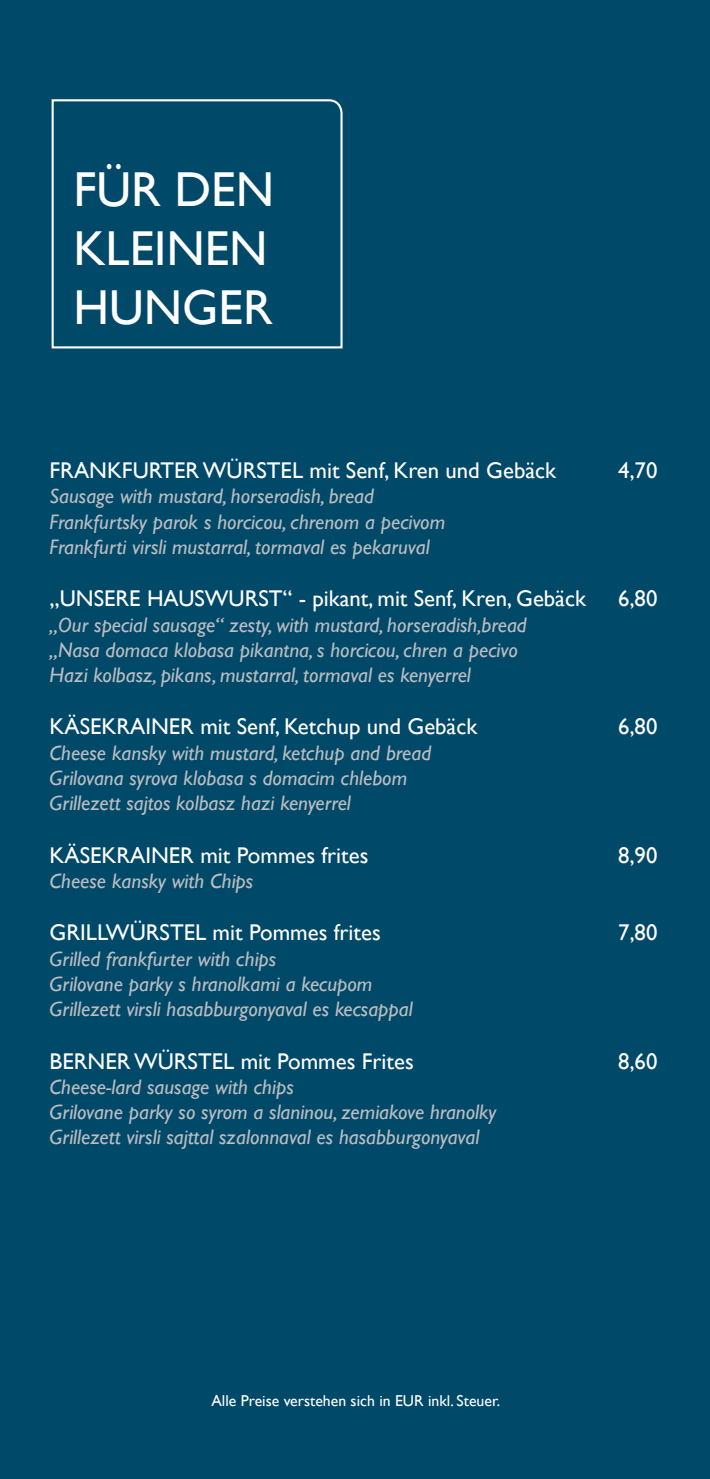
<style>
.page{position:relative;width:710px;height:1479px;background:#fff}
.page>*{position:absolute;margin:0;border:0;box-sizing:border-box;transform-origin:0 0}
.t1{font:49px/58.8px "Gill Sans";color:#fff}
.t2{font:22.75px "Gill Sans";color:#fff}
.t3{font:italic 21px/25.2px "Gill Sans";color:#bcbdc0}
.t4{font:15.75px "Gill Sans";color:#fff}
</style>
<div class="page">
<div style="left:0;top:0;width:709px;height:1478px;background:#014969"></div>
<svg style="left:51px;top:99px;width:292px;height:250px"></svg>
<h1 class="t1" style="left:73px;top:160px;width:202px">FÜR DEN<br>KLEINEN<br>HUNGER</h1>
<p class="t2" style="left:50px;top:457px;width:507px">FRANKFURTER WÜRSTEL mit Senf, Kren und Gebäck</p>
<p class="t2" style="left:618px;top:457px;width:41px">4,70</p>
<p class="t3" style="left:50px;top:483px;width:397px">Sausage with mustard, horseradish, bread<br>Frankfurtsky parok s horcicou, chrenom a pecivom<br>Frankfurti virsli mustarral, tormaval es pekaruval</p>
<p class="t2" style="left:50px;top:585px;width:537px">„UNSERE HAUSWURST“ - pikant, mit Senf, Kren, Gebäck</p>
<p class="t2" style="left:618px;top:585px;width:41px">6,80</p>
<p class="t3" style="left:50px;top:612px;width:478px">„Our special sausage“ zesty, with mustard, horseradish,bread „Nasa domaca klobasa pikantna, s horcicou, chren a pecivo<br>Hazi kolbasz, pikans, mustarral, tormaval es kenyerrel</p>
<p class="t2" style="left:50px;top:713px;width:429px">KÄSEKRAINER mit Senf, Ketchup und Gebäck</p>
<p class="t2" style="left:618px;top:713px;width:41px">6,80</p>
<p class="t3" style="left:50px;top:740px;width:383px">Cheese kansky with mustard, ketchup and bread<br>Grilovana syrova klobasa s domacim chlebom<br>Grillezett sajtos kolbasz hazi kenyerrel</p>
<p class="t2" style="left:50px;top:841px;width:320px">KÄSEKRAINER mit Pommes frites</p>
<p class="t2" style="left:618px;top:841px;width:41px">8,90</p>
<p class="t3" style="left:50px;top:868px;width:205px">Cheese kansky with Chips</p>
<p class="t2" style="left:50px;top:919px;width:332px">GRILLWÜRSTEL mit Pommes frites</p>
<p class="t2" style="left:618px;top:919px;width:41px">7,80</p>
<p class="t3" style="left:50px;top:945px;width:364px">Grilled frankfurter with chips<br>Grilovane parky s hranolkami a kecupom<br>Grillezett virsli hasabburgonyaval es kecsappal</p>
<p class="t2" style="left:50px;top:1047px;width:365px">BERNER WÜRSTEL mit Pommes Frites</p>
<p class="t2" style="left:618px;top:1047px;width:41px">8,60</p>
<p class="t3" style="left:50px;top:1074px;width:448px">Cheese-lard sausage with chips<br>Grilovane parky so syrom a slaninou, zemiakove hranolky<br>Grillezett virsli sajttal szalonnaval es hasabburgonyaval</p>
<p class="t4" style="left:211px;top:1390px;width:290px">Alle Preise verstehen sich in EUR inkl. Steuer.</p>
</div>
